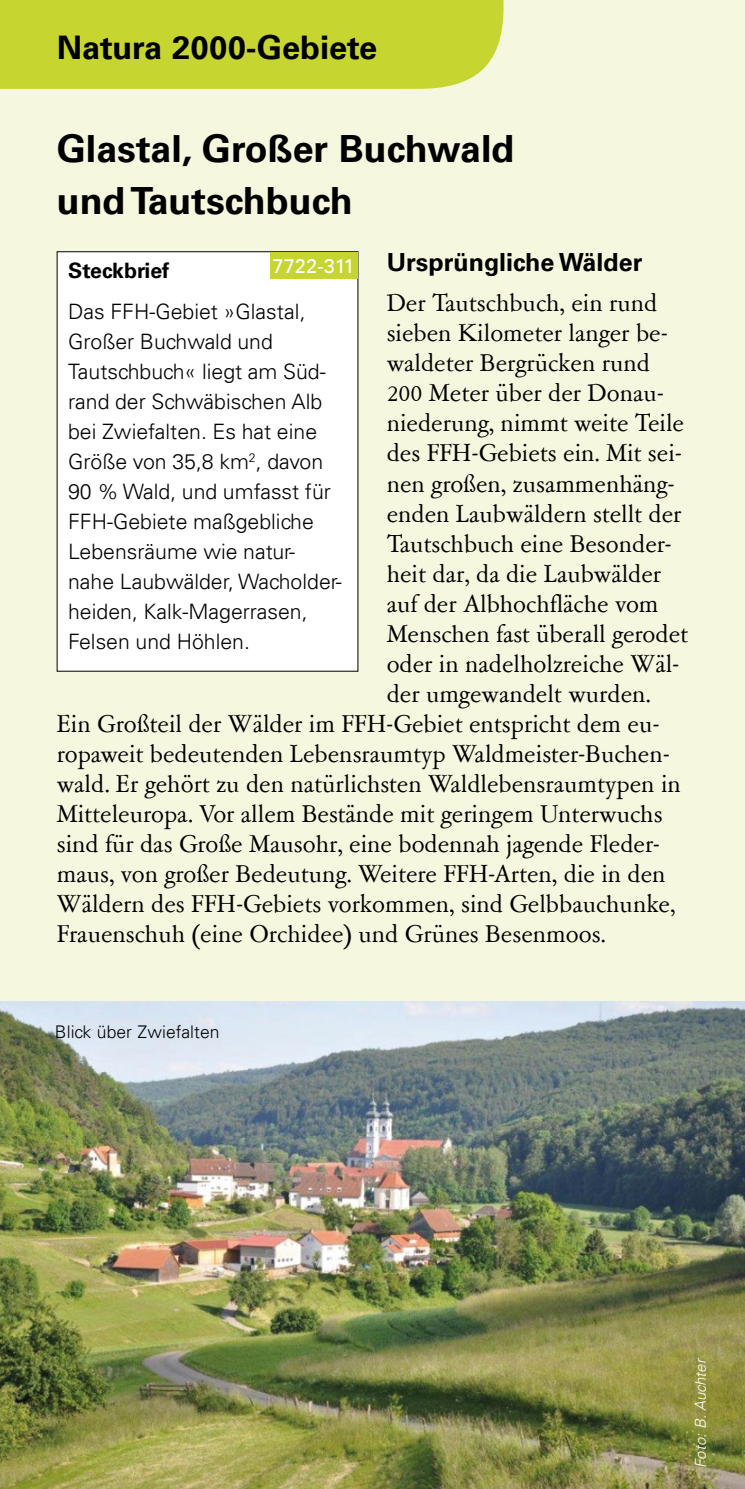
<style>
.page{position:relative;width:745px;height:1489px;background:#fff}
.page>*{position:absolute;margin:0;border:0;box-sizing:border-box;transform-origin:0 0}
.t1{font:700 37.5px/52.5px "Univers LT";color:#000}
.t2{font:700 32.5px "Univers LT";color:#000}
.t3{font:27.5px "Garamont Amst SB Rom";color:#000}
.t4{font:700 25px "Univers LT";color:#000}
.t5{font:300 21.25px/30px "Univers LT";color:#000}
.t6{font:700 21.25px "Univers LT";color:#000}
.t7{font:20px "Univers LT";color:#fff}
.t8{font:300 17.5px "Univers LT";letter-spacing:.005em;color:#000}
.t9{font:italic 300 15px "Univers LT";color:#fff}
</style>
<div class="page">
<div style="left:0;top:0;width:744px;height:1488px;background:#f5f7de"></div>
<img style="left:0;top:1001px;width:744px;height:487px">
<div style="left:0;top:0;width:503px;height:89px;background:#c7d530"></div>
<div style="left:57px;top:252px;width:300px;height:419px;background:#fff"></div>
<div style="left:269px;top:252px;width:88px;height:26px;background:#c7d530"></div>
<p class="t2" style="left:57px;top:28px;width:322px">Natura 2000-Gebiete</p>
<h1 class="t1" style="left:57px;top:123px;width:459px">Glastal, Großer Buchwald und Tautschbuch</h1>
<p class="t4" style="left:386px;top:247px;width:257px">Ursprüngliche Wälder</p>
<p class="t3" style="left:386px;top:289px;width:272px">Der Tautschbuch, ein rund</p>
<p class="t3" style="left:386px;top:319px;width:282px">sieben Kilometer langer be-</p>
<p class="t3" style="left:386px;top:349px;width:264px">waldeter Bergrücken rund</p>
<p class="t3" style="left:386px;top:379px;width:279px">200 Meter über der Donau-</p>
<p class="t3" style="left:386px;top:409px;width:299px">niederung, nimmt weite Teile</p>
<p class="t3" style="left:386px;top:439px;width:297px">des FFH-Gebiets ein. Mit sei-</p>
<p class="t3" style="left:386px;top:469px;width:289px">nen großen, zusammenhäng-</p>
<p class="t3" style="left:386px;top:499px;width:296px">enden Laubwäldern stellt der</p>
<p class="t3" style="left:386px;top:529px;width:286px">Tautschbuch eine Besonder-</p>
<p class="t3" style="left:386px;top:559px;width:276px">heit dar, da die Laubwälder</p>
<p class="t3" style="left:386px;top:589px;width:273px">auf der Albhochfläche vom</p>
<p class="t3" style="left:386px;top:619px;width:303px">Menschen fast überall gerodet</p>
<p class="t3" style="left:386px;top:649px;width:294px">oder in nadelholzreiche Wäl-</p>
<p class="t3" style="left:386px;top:679px;width:265px">der umgewandelt wurden.</p>
<p class="t3" style="left:57px;top:709px;width:604px">Ein Großteil der Wälder im FFH-Gebiet entspricht dem eu-</p>
<p class="t3" style="left:57px;top:739px;width:614px">ropaweit bedeutenden Lebensraumtyp Waldmeister-Buchen-</p>
<p class="t3" style="left:57px;top:769px;width:625px">wald. Er gehört zu den natürlichsten Waldlebensraumtypen in</p>
<p class="t3" style="left:57px;top:799px;width:607px">Mitteleuropa. Vor allem Bestände mit geringem Unterwuchs</p>
<p class="t3" style="left:57px;top:829px;width:604px">sind für das Große Mausohr, eine bodennah jagende Fleder-</p>
<p class="t3" style="left:57px;top:859px;width:610px">maus, von großer Bedeutung. Weitere FFH-Arten, die in den</p>
<p class="t3" style="left:57px;top:889px;width:620px">Wäldern des FFH-Gebiets vorkommen, sind Gelbbauchunke,</p>
<p class="t3" style="left:57px;top:919px;width:550px">Frauenschuh (eine Orchidee) und Grünes Besenmoos.</p>
<p class="t7" style="left:272px;top:253px;width:83px">7722-311</p>
<p class="t6" style="left:68px;top:258px;width:103px">Steckbrief</p>
<p class="t5" style="left:68px;top:296px;width:274px">Das FFH-Gebiet »Glastal,<br>Großer Buchwald und<br>Tautschbuch« liegt am Süd&shy;rand der Schwäbischen Alb bei Zwiefalten. Es hat eine<br>Größe von 35,8 km<sup>2</sup>, davon<br>90 % Wald, und umfasst für<br>FFH-Gebiete maßgebliche<br>Lebensräume wie natur&shy;nahe Laubwälder, Wacholder&shy;heiden, Kalk-Magerrasen,<br>Felsen und Höhlen.</p>
<p class="t8" style="left:55px;top:1021px;width:166px">Blick über Zwiefalten</p>
<p class="t9" style="left:691px;top:1467px;width:111px;rotate:-90deg">Foto: B. Auchter</p>
</div>
